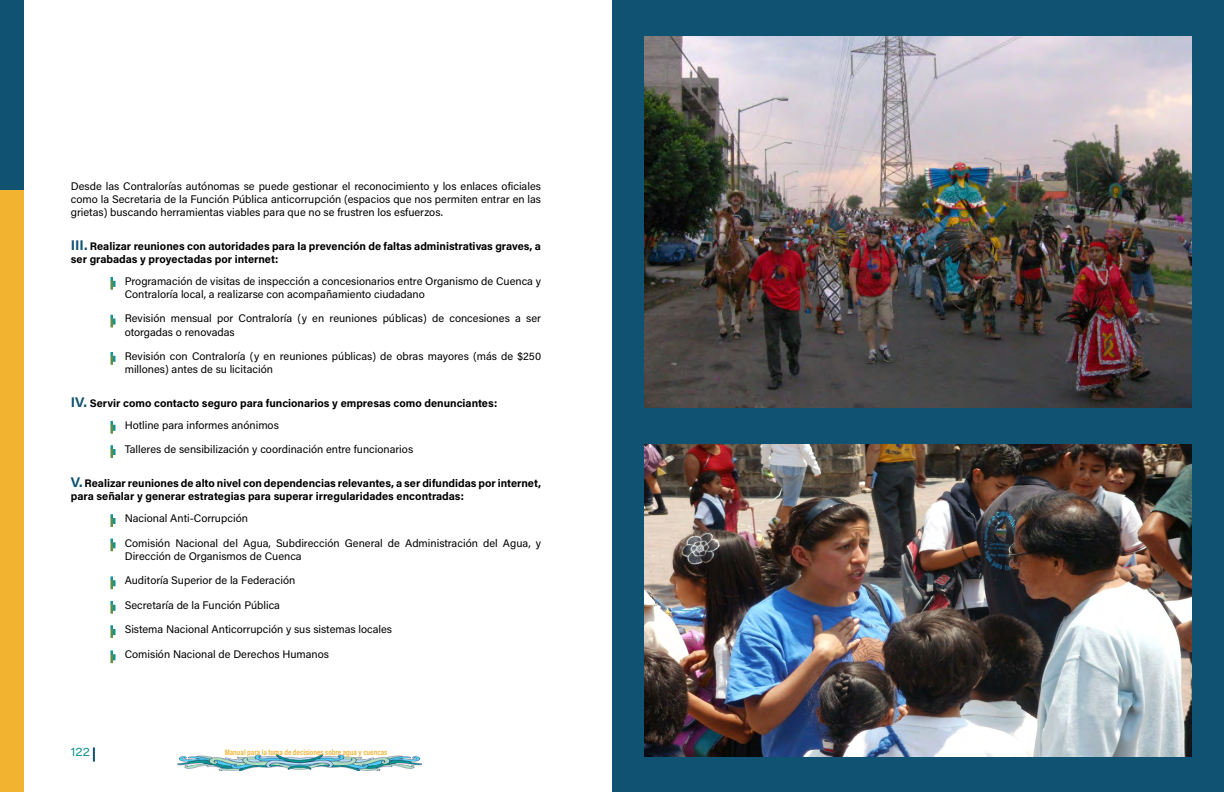
<style>
.page{position:relative;width:1224px;height:792px;background:#fff}
.page>*{position:absolute;margin:0;border:0;box-sizing:border-box;transform-origin:0 0}
.t1{font:12px "Acumin Pro Wide";color:#159392}
.t2{font:11px/13.2px "Acumin Pro";color:#000}
.t3{font:700 11px/13.2px "Acumin Pro";color:#000}
.t4{font:8px "Acumin Variable Concept";color:#f2b330}
.s1{font-size:14px;color:#105272}
.s2{font-weight:400}
</style>
<div class="page">
<img style="left:178px;top:755px;width:244px;height:16px">
<svg style="left:93px;top:747px;width:2px;height:15px"></svg>
<svg style="left:111px;top:277px;width:5px;height:13px"></svg>
<svg style="left:111px;top:315px;width:5px;height:12px"></svg>
<svg style="left:111px;top:352px;width:5px;height:13px"></svg>
<svg style="left:111px;top:421px;width:5px;height:13px"></svg>
<svg style="left:111px;top:445px;width:5px;height:13px"></svg>
<svg style="left:111px;top:514px;width:5px;height:13px"></svg>
<svg style="left:111px;top:538px;width:5px;height:13px"></svg>
<svg style="left:111px;top:576px;width:5px;height:13px"></svg>
<svg style="left:111px;top:601px;width:5px;height:13px"></svg>
<svg style="left:111px;top:625px;width:5px;height:13px"></svg>
<svg style="left:111px;top:650px;width:5px;height:13px"></svg>
<div style="left:0;top:190px;width:24px;height:602px;background:#f2b330"></div>
<div style="left:0;top:0;width:24px;height:190px;background:#105272"></div>
<div style="left:612px;top:0;width:612px;height:792px;background:#105272"></div>
<img style="left:645px;top:36px;width:546px;height:372px">
<img style="left:645px;top:444px;width:546px;height:312px">
<p class="t2" style="left:71px;top:179px;width:472px;text-align:justify">Desde las Contralorías autónomas se puede gestionar el reconocimiento y los enlaces oficiales como la Secretaria de la Función Pública anticorrupción (espacios que nos permiten entrar en las grietas) buscando herramientas viables para que no se frustren los esfuerzos.</p>
<p class="t3" style="left:71px;top:239px;width:472px"><span class="s1">III.</span> Realizar reuniones con autoridades para la prevención de faltas administrativas graves, a ser grabadas y proyectadas por internet:</p>
<p class="t2" style="left:125px;top:274px;width:418px">Programación de visitas de inspección a concesionarios entre Organismo de Cuenca y<br>Contraloría local, a realizarse con acompañamiento ciudadano</p>
<p class="t2" style="left:125px;top:312px;width:418px">Revisión mensual por Contraloría (y en reuniones públicas) de concesiones a ser otorgadas o renovadas</p>
<p class="t2" style="left:125px;top:349px;width:418px">Revisión con Contraloría (y en reuniones públicas) de obras mayores (más de $250 millones) antes de su licitación</p>
<p class="t3" style="left:125px;top:392px;width:374px;line-height:21.7px;text-indent:-54px"><span class="s1">IV.</span> Servir como contacto seguro para funcionarios y empresas como denunciantes:<br><span class="s2">Hotline para informes anónimos</span></p>
<p class="t2" style="left:125px;top:443px;width:290px">Talleres de sensibilización y coordinación entre funcionarios</p>
<p class="t3" style="left:71px;top:476px;width:472px"><span class="s1">V.</span> Realizar reuniones de alto nivel con dependencias relevantes, a ser difundidas por internet, para señalar y generar estrategias para superar irregularidades encontradas:</p>
<p class="t2" style="left:125px;top:511px;width:125px">Nacional Anti-Corrupción</p>
<p class="t2" style="left:125px;top:536px;width:418px">Comisión Nacional del Agua, Subdirección General de Administración del Agua, y<br>Dirección de Organismos de Cuenca</p>
<p class="t2" style="left:125px;top:573px;width:172px">Auditoría Superior de la Federación</p>
<p class="t2" style="left:125px;top:598px;width:157px">Secretaría de la Función Pública</p>
<p class="t2" style="left:125px;top:623px;width:269px">Sistema Nacional Anticorrupción y sus sistemas locales</p>
<p class="t2" style="left:125px;top:647px;width:206px">Comisión Nacional de Derechos Humanos</p>
<p class="t1" style="left:71px;top:743px;width:21px">122</p>
<p class="t4" style="left:225px;top:746px;width:164px">Manual para la toma de decisiones sobre agua y cuencas</p>
</div>
